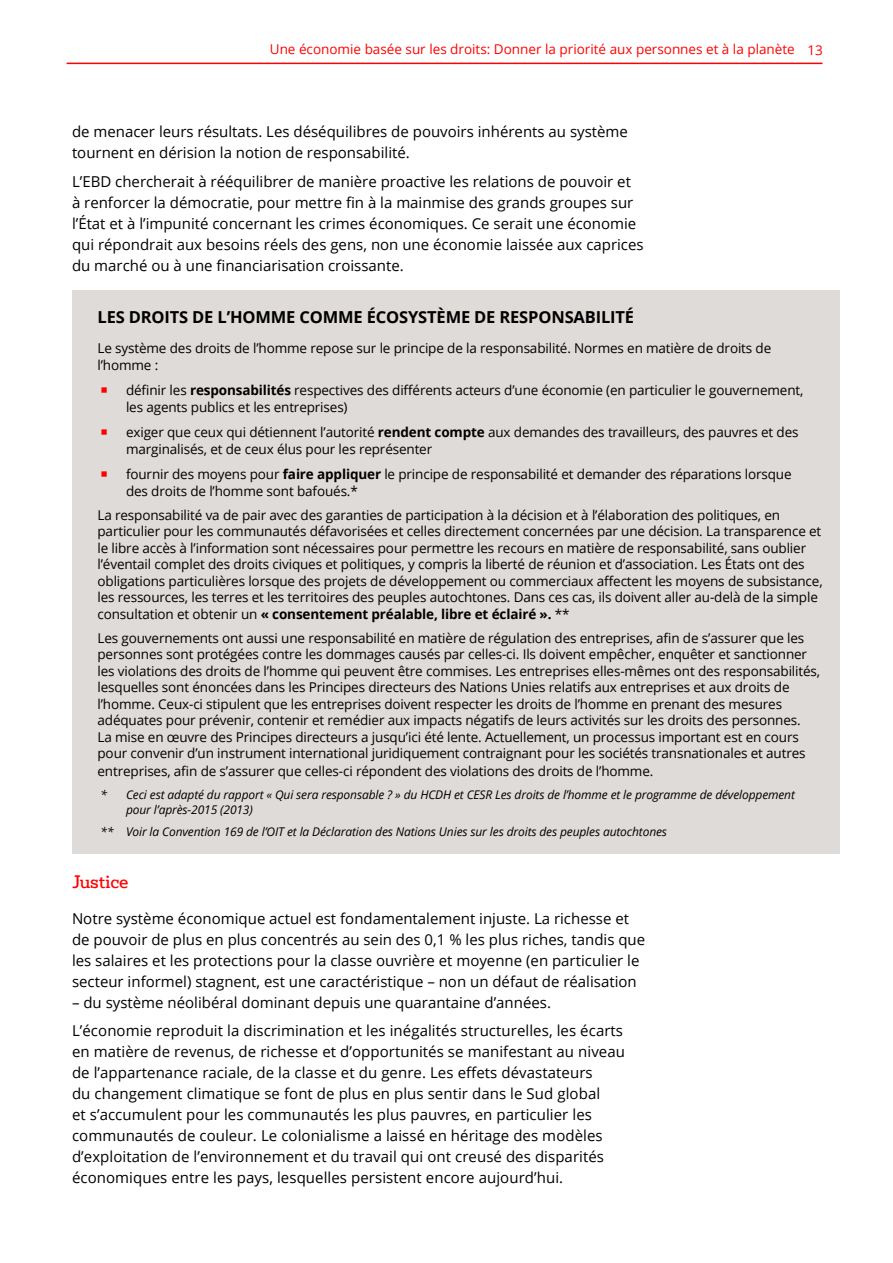
<style>
.page{position:relative;width:893px;height:1263px;background:#fff}
.page>*{position:absolute;margin:0;border:0;box-sizing:border-box;transform-origin:0 0}
.t1{font:700 16.5px "Open Sans";letter-spacing:-.01em;color:#000}
.t2{font:500 16.5px "Mokoko";letter-spacing:-.01em;color:#f00}
.t3{font:15px/21px "Open Sans";color:#000}
.t4{font:13.5px/16.5px "Open Sans";letter-spacing:-.01em;color:#000}
.t5{font:13.5px "Open Sans";color:#f00}
.t6{font:italic 12px/15px "Open Sans";letter-spacing:-.01em;color:#000}
.s1{color:#f00}
.s2{font-weight:700}
</style>
<div class="page">
<hr style="left:67px;top:63px;width:755px;height:1px;background:#f00">
<div style="left:72px;top:290px;width:767px;height:564px;background:#dedbd8"></div>
<p class="t5" style="left:270px;top:40px;width:555px">Une économie basée sur les droits: Donner la priorité aux personnes et à la planète 13</p>
<p class="t3" style="left:72px;top:121px;width:557px">de menacer leurs résultats. Les déséquilibres de pouvoirs inhérents au système tournent en dérision la notion de responsabilité.</p>
<p class="t3" style="left:72px;top:171px;width:573px">L’EBD chercherait à rééquilibrer de manière proactive les relations de pouvoir et<br>à renforcer la démocratie, pour mettre fin à la mainmise des grands groupes sur l’État et à l’impunité concernant les crimes économiques. Ce serait une économie qui répondrait aux besoins réels des gens, non une économie laissée aux caprices du marché ou à une financiarisation croissante.</p>
<p class="t1" style="left:98px;top:305px;width:538px">LES DROITS DE L’HOMME COMME ÉCOSYSTÈME DE RESPONSABILITÉ</p>
<p class="t4" style="left:98px;top:339px;width:675px">Le système des droits de l’homme repose sur le principe de la responsabilité. Normes en matière de droits de l’homme :</p>
<p class="t4" style="left:126px;top:381px;width:679px;text-indent:-26px"><span class="s1">○</span> définir les <span class="s2">responsabilités</span> respectives des différents acteurs d’une économie (en particulier le gouvernement, les agents publics et les entreprises)</p>
<p class="t4" style="left:126px;top:423px;width:674px;text-indent:-26px"><span class="s1">○</span> exiger que ceux qui détiennent l’autorité <span class="s2">rendent compte</span> aux demandes des travailleurs, des pauvres et des marginalisés, et de ceux élus pour les représenter</p>
<p class="t4" style="left:126px;top:465px;width:667px;text-indent:-26px"><span class="s1">○</span> fournir des moyens pour <span class="s2">faire appliquer</span> le principe de responsabilité et demander des réparations lorsque des droits de l’homme sont bafoués.*</p>
<p class="t4" style="left:98px;top:506px;width:727px">La responsabilité va de pair avec des garanties de participation à la décision et à l’élaboration des politiques, en particulier pour les communautés défavorisées et celles directement concernées par une décision. La transparence et le libre accès à l’information sont nécessaires pour permettre les recours en matière de responsabilité, sans oublier l’éventail complet des droits civiques et politiques, y compris la liberté de réunion et d’association. Les États ont des obligations particulières lorsque des projets de développement ou commerciaux affectent les moyens de subsistance, les ressources, les terres et les territoires des peuples autochtones. Dans ces cas, ils doivent aller au-delà de la simple consultation et obtenir un <span class="s2">« consentement préalable, libre et éclairé ».</span> **</p>
<p class="t4" style="left:98px;top:629px;width:724px">Les gouvernements ont aussi une responsabilité en matière de régulation des entreprises, afin de s’assurer que les personnes sont protégées contre les dommages causés par celles-ci. Ils doivent empêcher, enquêter et sanctionner les violations des droits de l’homme qui peuvent être commises. Les entreprises elles-mêmes ont des responsabilités, lesquelles sont énoncées dans les Principes directeurs des Nations Unies relatifs aux entreprises et aux droits de l’homme. Ceux-ci stipulent que les entreprises doivent respecter les droits de l’homme en prenant des mesures adéquates pour prévenir, contenir et remédier aux impacts négatifs de leurs activités sur les droits des personnes.<br>La mise en œuvre des Principes directeurs a jusqu’ici été lente. Actuellement, un processus important est en cours pour convenir d’un instrument international juridiquement contraignant pour les sociétés transnationales et autres</p>
<p class="t4" style="left:98px;top:762px;width:557px">entreprises, afin de s’assurer que celles-ci répondent des violations des droits de l’homme.</p>
<p class="t6" style="left:126px;top:786px;width:670px;text-indent:-26px">* Ceci est adapté du rapport « Qui sera responsable ? » du HCDH et CESR Les droits de l’homme et le programme de développement pour l’après-2015 (2013)</p>
<p class="t6" style="left:100px;top:824px;width:568px">** Voir la Convention 169 de l’OIT et la Déclaration des Nations Unies sur les droits des peuples autochtones</p>
<p class="t2" style="left:72px;top:870px;width:58px">Justice</p>
<p class="t3" style="left:72px;top:907px;width:575px">Notre système économique actuel est fondamentalement injuste. La richesse et de pouvoir de plus en plus concentrés au sein des 0,1 % les plus riches, tandis que les salaires et les protections pour la classe ouvrière et moyenne (en particulier le secteur informel) stagnent, est une caractéristique – non un défaut de réalisation</p>
<p class="t3" style="left:72px;top:987px;width:553px;line-height:28.5px">– du système néolibéral dominant depuis une quarantaine d’années.<br>L’économie reproduit la discrimination et les inégalités structurelles, les écarts</p>
<p class="t3" style="left:72px;top:1041px;width:555px">en matière de revenus, de richesse et d’opportunités se manifestant au niveau de l’appartenance raciale, de la classe et du genre. Les effets dévastateurs<br>du changement climatique se font de plus en plus sentir dans le Sud global<br>et s’accumulent pour les communautés les plus pauvres, en particulier les communautés de couleur. Le colonialisme a laissé en héritage des modèles d’exploitation de l’environnement et du travail qui ont creusé des disparités économiques entre les pays, lesquelles persistent encore aujourd’hui.</p>
</div>
